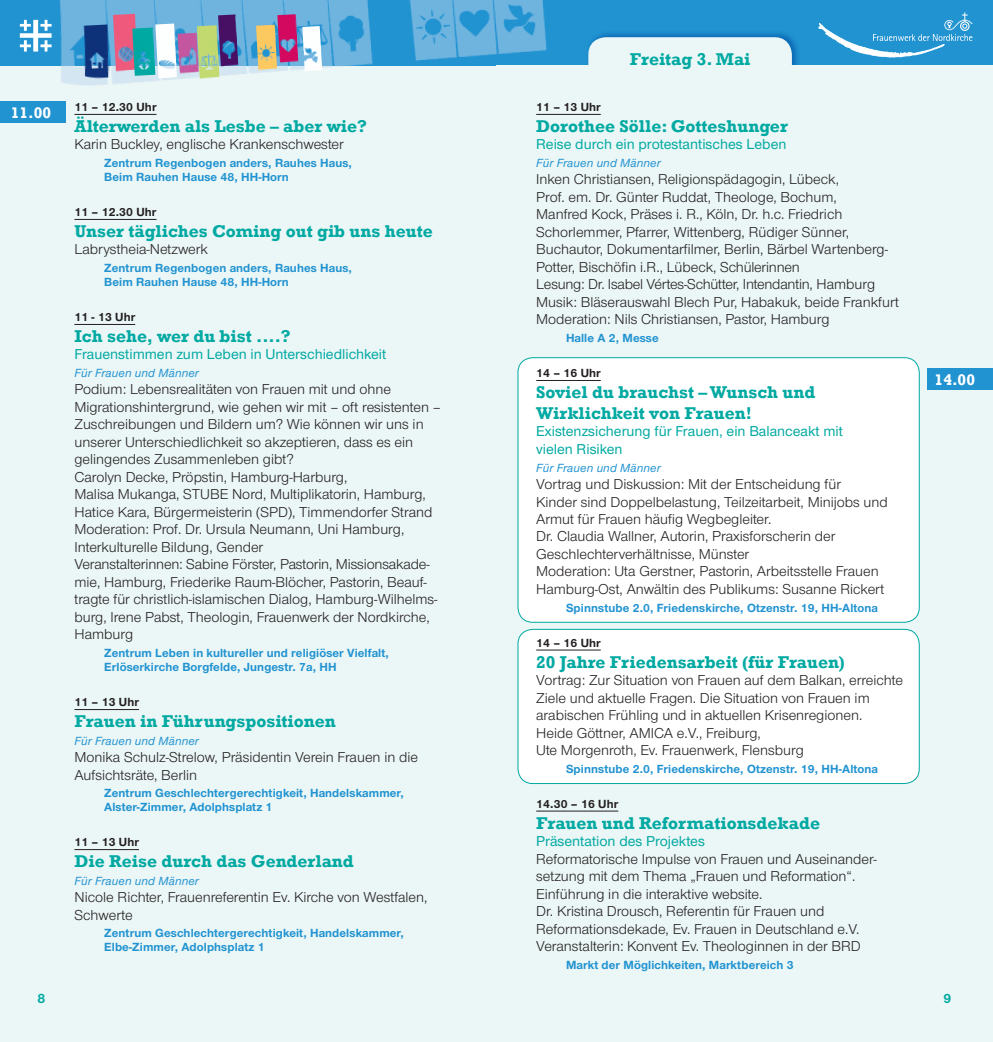
<style>
.page{position:relative;width:993px;height:1042px;background:#fff}
.page>*{position:absolute;margin:0;border:0;box-sizing:border-box;transform-origin:0 0}
.t1{font:700 17.5px/21px "Rockwell";color:#00a9a2}
.t2{font:700 15.75px "Rockwell";color:#fff}
.t3{font:14.88px/17.5px "Nordelbica";color:#231f20}
.t4{font:500 14.88px/17.5px "Nordelbica";color:#00a9a2}
.t5{font:700 14px "Nordelbica";color:#00a9a2}
.t6{font:700 12.25px/14px "Nordelbica";letter-spacing:.01em;color:#2193d1}
.t7{font:italic 500 12.25px "Nordelbica";letter-spacing:.01em;color:#2193d1}
.t8{font:700 12.25px "Nordelbica";letter-spacing:.01em;color:#231f20}
</style>
<div class="page">
<div style="left:0;top:66px;width:496px;height:976px;background:#ebf6f6"></div>
<div style="left:0;top:0;width:992px;height:66px;background:#2193d1"></div>
<div style="left:585px;top:30px;width:215px;height:50px;background:#015aaa;opacity:.7"></div>
<div style="left:588px;top:37px;width:203px;height:29px;background:#ebf6f6"></div>
<svg style="left:818px;top:12px;width:154px;height:45px"></svg>
<img style="left:24px;top:0;width:545px;height:86px">
<svg style="left:20px;top:20px;width:32px;height:32px"></svg>
<img style="left:82px;top:24px;width:28px;height:56px">
<img style="left:113px;top:14px;width:25px;height:60px">
<img style="left:132px;top:28px;width:23px;height:48px">
<img style="left:155px;top:24px;width:22px;height:55px">
<img style="left:177px;top:33px;width:20px;height:42px">
<img style="left:197px;top:25px;width:22px;height:56px">
<img style="left:218px;top:14px;width:20px;height:56px">
<img style="left:256px;top:25px;width:21px;height:46px">
<img style="left:277px;top:14px;width:21px;height:51px">
<img style="left:302px;top:26px;width:20px;height:47px">
<div style="left:496px;top:66px;width:496px;height:976px;background:#ebf6f6"></div>
<div style="left:927px;top:368px;width:65px;height:21px;background:#2193d1"></div>
<div style="left:0;top:102px;width:65px;height:21px;background:#2193d1"></div>
<hr style="left:74px;top:114px;width:82px;height:1px;background:#231f20">
<hr style="left:74px;top:219px;width:82px;height:1px;background:#231f20">
<hr style="left:74px;top:324px;width:61px;height:1px;background:#231f20">
<hr style="left:74px;top:709px;width:65px;height:1px;background:#231f20">
<hr style="left:74px;top:849px;width:65px;height:1px;background:#231f20">
<div style="left:518px;top:358px;width:400px;height:264px;background:#fff;border-radius:15px"></div>
<div style="left:517px;top:357px;width:402px;height:266px;border:1px solid #00a9a2;border-radius:15px"></div>
<div style="left:518px;top:629px;width:400px;height:154px;background:#fff;border-radius:15px"></div>
<div style="left:517px;top:629px;width:402px;height:155px;border:1px solid #00a9a2;border-radius:15px"></div>
<hr style="left:536px;top:114px;width:64px;height:1px;background:#231f20">
<hr style="left:536px;top:380px;width:64px;height:1px;background:#231f20">
<hr style="left:536px;top:650px;width:64px;height:1px;background:#231f20">
<hr style="left:536px;top:811px;width:82px;height:1px;background:#231f20">
<p class="t2" style="left:11px;top:103px;width:42px">11.00</p>
<p class="t8" style="left:74px;top:100px;width:83px">11 – 12.30 Uhr</p>
<p class="t1" style="left:74px;top:116px;width:294px">Älterwerden als Lesbe – aber wie?</p>
<p class="t3" style="left:74px;top:136px;width:271px">Karin Buckley, englische Krankenschwester</p>
<p class="t6" style="left:104px;top:156px;width:249px">Zentrum Regenbogen anders, Rauhes Haus,<br>Beim Rauhen Hause 48, HH-Horn</p>
<p class="t8" style="left:74px;top:205px;width:83px">11 – 12.30 Uhr</p>
<p class="t1" style="left:74px;top:221px;width:360px">Unser tägliches Coming out gib uns heute</p>
<p class="t3" style="left:74px;top:241px;width:135px">Labrystheia-Netzwerk</p>
<p class="t6" style="left:104px;top:261px;width:249px">Zentrum Regenbogen anders, Rauhes Haus,<br>Beim Rauhen Hause 48, HH-Horn</p>
<p class="t8" style="left:74px;top:310px;width:62px">11 - 13 Uhr</p>
<p class="t1" style="left:74px;top:326px;width:218px">Ich sehe, wer du bist ....?</p>
<p class="t4" style="left:74px;top:346px;width:313px">Frauenstimmen zum Leben in Unterschiedlichkeit</p>
<p class="t7" style="left:74px;top:366px;width:126px">Für Frauen und Männer</p>
<p class="t3" style="left:74px;top:381px;width:368px">Podium: Lebensrealitäten von Frauen mit und ohne Migrationshintergrund, wie gehen wir mit – oft resistenten – Zuschreibungen und Bildern um? Wie können wir uns in unserer Unterschiedlichkeit so akzeptieren, dass es ein gelingendes Zusammenleben gibt?<br>Carolyn Decke, Pröpstin, Hamburg-Harburg,<br>Malisa Mukanga, STUBE Nord, Multiplikatorin, Hamburg, Hatice Kara, Bürgermeisterin (SPD), Timmendorfer Strand Moderation: Prof. Dr. Ursula Neumann, Uni Hamburg, Interkulturelle Bildung, Gender<br>Veranstalterinnen: Sabine Förster, Pastorin, Missionsakade&shy;mie, Hamburg, Friederike Raum-Blöcher, Pastorin, Beauf&shy;tragte für christlich-islamischen Dialog, Hamburg-Wilhelms&shy;burg, Irene Pabst, Theologin, Frauenwerk der Nordkirche, Hamburg</p>
<p class="t6" style="left:104px;top:646px;width:286px">Zentrum Leben in kultureller und religiöser Vielfalt,<br>Erlöserkirche Borgfelde, Jungestr. 7a, HH</p>
<p class="t8" style="left:74px;top:695px;width:66px">11 – 13 Uhr</p>
<p class="t1" style="left:74px;top:711px;width:263px">Frauen in Führungspositionen</p>
<p class="t7" style="left:74px;top:733px;width:126px">Für Frauen und Männer</p>
<p class="t3" style="left:74px;top:748px;width:345px">Monika Schulz-Strelow, Präsidentin Verein Frauen in die<br>Aufsichtsräte, Berlin</p>
<p class="t6" style="left:104px;top:786px;width:301px">Zentrum Geschlechtergerechtigkeit, Handelskammer,<br>Alster-Zimmer, Adolphsplatz 1</p>
<p class="t8" style="left:74px;top:835px;width:66px">11 – 13 Uhr</p>
<p class="t1" style="left:74px;top:851px;width:281px">Die Reise durch das Genderland</p>
<p class="t7" style="left:74px;top:873px;width:126px">Für Frauen und Männer</p>
<p class="t3" style="left:74px;top:888px;width:354px">Nicole Richter, Frauenreferentin Ev. Kirche von Westfalen,<br>Schwerte</p>
<p class="t6" style="left:104px;top:926px;width:301px">Zentrum Geschlechtergerechtigkeit, Handelskammer,<br>Elbe-Zimmer, Adolphsplatz 1</p>
<p class="t1" style="left:629px;top:48px;width:122px">Freitag 3. Mai</p>
<p class="t8" style="left:536px;top:100px;width:66px">11 – 13 Uhr</p>
<p class="t1" style="left:536px;top:116px;width:253px">Dorothee Sölle: Gotteshunger</p>
<p class="t4" style="left:536px;top:136px;width:251px">Reise durch ein protestantisches Leben</p>
<p class="t7" style="left:536px;top:156px;width:126px">Für Frauen und Männer</p>
<p class="t3" style="left:536px;top:171px;width:364px">Inken Christiansen, Religionspädagogin, Lübeck,<br>Prof. em. Dr. Günter Ruddat, Theologe, Bochum,<br>Manfred Kock, Präses i. R., Köln, Dr. h.c. Friedrich Schorlemmer, Pfarrer, Wittenberg, Rüdiger Sünner, Buchautor, Dokumentarfilmer, Berlin, Bärbel Wartenberg-Potter, Bischöfin i.R., Lübeck, Schülerinnen<br>Lesung: Dr. Isabel Vértes-Schütter, Intendantin, Hamburg Musik: Bläserauswahl Blech Pur, Habakuk, beide Frankfurt Moderation: Nils Christiansen, Pastor, Hamburg</p>
<p class="t6" style="left:566px;top:331px;width:94px">Halle A 2, Messe</p>
<p class="t8" style="left:536px;top:366px;width:66px">14 – 16 Uhr</p>
<p class="t1" style="left:536px;top:382px;width:280px">Soviel du brauchst – Wunsch und<br>Wirklichkeit von Frauen!</p>
<p class="t4" style="left:536px;top:423px;width:308px">Existenzsicherung für Frauen, ein Balanceakt mit vielen Risiken</p>
<p class="t7" style="left:536px;top:460px;width:126px">Für Frauen und Männer</p>
<p class="t3" style="left:536px;top:475px;width:353px">Vortrag und Diskussion: Mit der Entscheidung für<br>Kinder sind Doppelbelastung, Teilzeitarbeit, Minijobs und Armut für Frauen häufig Wegbegleiter.<br>Dr. Claudia Wallner, Autorin, Praxisforscherin der Geschlechterverhältnisse, Münster<br>Moderation: Uta Gerstner, Pastorin, Arbeitsstelle Frauen Hamburg-Ost, Anwältin des Publikums: Susanne Rickert</p>
<p class="t6" style="left:566px;top:600px;width:313px">Spinnstube 2.0, Friedenskirche, Otzenstr. 19, HH-Altona</p>
<p class="t8" style="left:536px;top:635px;width:66px">14 – 16 Uhr</p>
<p class="t1" style="left:536px;top:651px;width:310px">20 Jahre Friedensarbeit (für Frauen)</p>
<p class="t3" style="left:536px;top:671px;width:368px">Vortrag: Zur Situation von Frauen auf dem Balkan, erreichte Ziele und aktuelle Fragen. Die Situation von Frauen im arabischen Frühling und in aktuellen Krisenregionen.<br>Heide Göttner, AMICA e.V., Freiburg,<br>Ute Morgenroth, Ev. Frauenwerk, Flensburg</p>
<p class="t6" style="left:566px;top:761px;width:313px">Spinnstube 2.0, Friedenskirche, Otzenstr. 19, HH-Altona</p>
<p class="t8" style="left:536px;top:796px;width:83px">14.30 – 16 Uhr</p>
<p class="t1" style="left:536px;top:812px;width:285px">Frauen und Reformationsdekade</p>
<p class="t4" style="left:536px;top:832px;width:170px">Präsentation des Projektes</p>
<p class="t3" style="left:536px;top:850px;width:342px">Reformatorische Impulse von Frauen und Auseinander&shy;setzung mit dem Thema „Frauen und Reformation“.<br>Einführung in die interaktive website.<br>Dr. Kristina Drousch, Referentin für Frauen und Reformationsdekade, Ev. Frauen in Deutschland e.V.<br>Veranstalterin: Konvent Ev. Theologinnen in der BRD</p>
<p class="t6" style="left:566px;top:957px;width:229px">Markt der Möglichkeiten, Marktbereich 3</p>
<p class="t2" style="left:934px;top:370px;width:42px">14.00</p>
<p class="t5" style="left:38px;top:990px;width:9px">8</p>
<p class="t5" style="left:943px;top:990px;width:9px">9</p>
</div>
